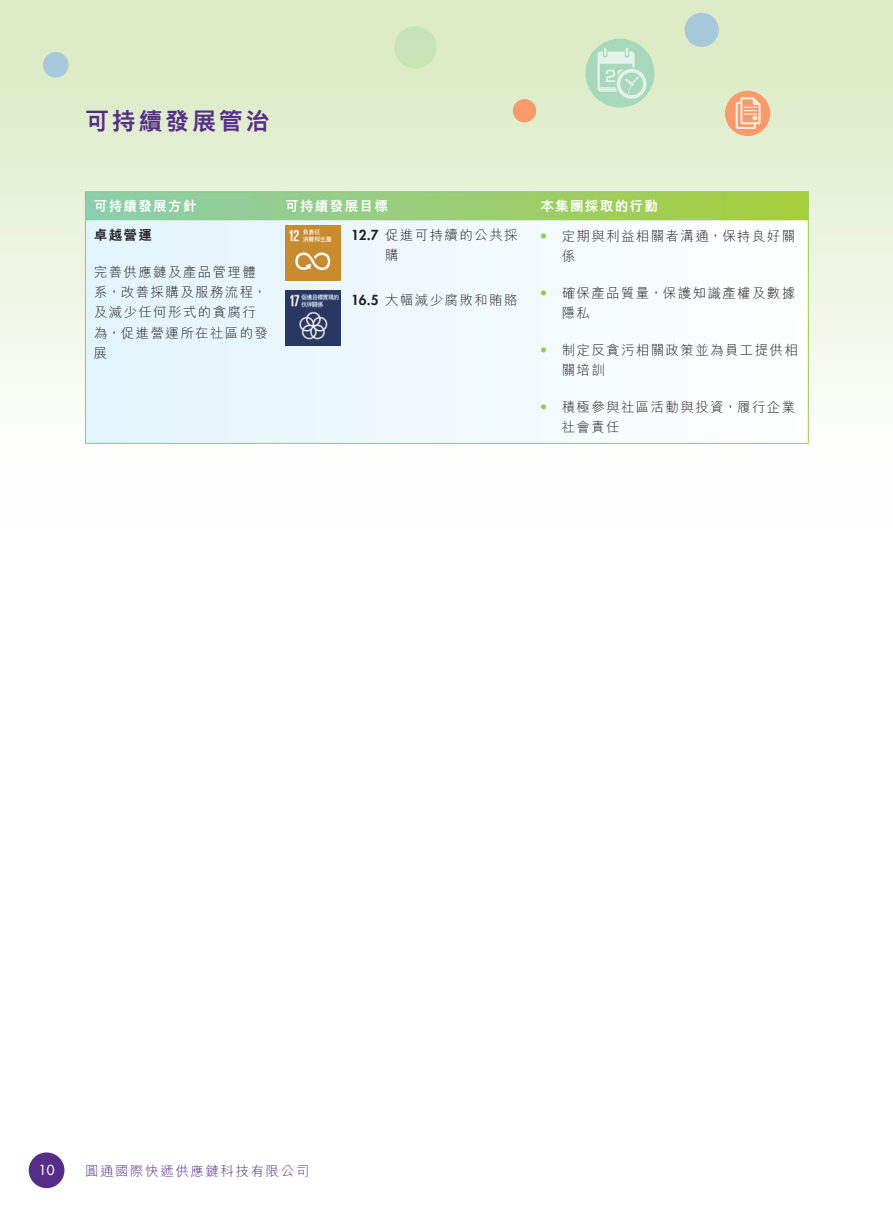
<style>
.page{position:relative;width:893px;height:1212px;background:#fff}
.page>*{position:absolute;margin:0;border:0;box-sizing:border-box;transform-origin:0 0}
.t1{font:800 24px "M Hei HK";letter-spacing:.115em;color:#562e88}
.t2{font:300 13.5px/20.2px "M Hei HK";letter-spacing:.1em;color:#231f20}
.t3{font:800 13.5px "M Hei HK";letter-spacing:.1em;color:#fff}
.t4{font:300 13.5px "M Hei HK";letter-spacing:.115em;color:#562e88}
.t5{font:800 13.5px "M Hei HK";color:#231f20}
.t6{font:500 13.5px "Futura Std";color:#fff}
.s1{font-family:"Futura Std";font-weight:800}
.s2{font-family:"Futura Std";color:#96ca4e}
</style>
<div class="page">
<div style="left:0;top:0;width:893px;height:527px;background:linear-gradient(to bottom,#d9eac0,#fff)"></div>
<div style="left:29px;top:1152px;width:35px;height:36px;background:#562e88;border-radius:50%"></div>
<div style="left:394px;top:26px;width:43px;height:43px;background:#c8e4b9;border-radius:21px"></div>
<div style="left:585px;top:39px;width:69px;height:69px;background:#a7d8bb;border-radius:50%"></div>
<div style="left:725px;top:91px;width:45px;height:45px;background:#f89a69;border-radius:50%"></div>
<div style="left:513px;top:99px;width:23px;height:23px;background:#f89a69;border-radius:50%"></div>
<div style="left:685px;top:13px;width:34px;height:34px;background:#a5c9da;border-radius:50%"></div>
<div style="left:43px;top:52px;width:26px;height:26px;background:#a5c9da;border-radius:50%"></div>
<svg style="left:598px;top:48px;width:48px;height:51px"></svg>
<svg style="left:736px;top:97px;width:25px;height:32px"></svg>
<svg style="left:86px;top:220px;width:722px;height:223px"></svg>
<hr style="left:85px;top:191px;width:192px;height:1px;background:#96ca4e">
<hr style="left:277px;top:191px;width:74px;height:1px;background:#96ca4e">
<hr style="left:351px;top:191px;width:181px;height:1px;background:#96ca4e">
<hr style="left:532px;top:191px;width:277px;height:1px;background:#96ca4e">
<hr style="left:808px;top:220px;width:1px;height:65px;background:#96ca4e">
<hr style="left:808px;top:285px;width:1px;height:154px;background:#96ca4e">
<svg style="left:85px;top:192px;width:724px;height:28px;background:#99cd75"></svg>
<hr style="left:85px;top:220px;width:1px;height:65px;background:#96ca4e">
<hr style="left:85px;top:285px;width:1px;height:154px;background:#96ca4e">
<img style="left:285px;top:225px;width:56px;height:55px">
<img style="left:285px;top:290px;width:56px;height:55px">
<hr style="left:86px;top:443px;width:191px;height:1px;background:#96ca4e">
<hr style="left:277px;top:443px;width:255px;height:1px;background:#96ca4e">
<hr style="left:532px;top:443px;width:276px;height:1px;background:#96ca4e">
<h1 class="t1" style="left:85px;top:109px;width:186px">可持續發展管治</h1>
<p class="t3" style="left:94px;top:200px;width:104px">可持續發展方針</p>
<p class="t3" style="left:285px;top:200px;width:104px">可持續發展目標</p>
<p class="t3" style="left:540px;top:200px;width:119px">本集團採取的行動</p>
<p class="t5" style="left:94px;top:228px;width:60px">卓越營運</p>
<p class="t2" style="left:94px;top:261px;width:176px">完善供應鏈及產品管理體系，改善採購及服務流程，及減少任何形式的貪腐行為，促進營運所在社區的發展</p>
<p class="t2" style="left:385px;top:224px;width:134px;text-indent:-34px"><span class="s1">12.7</span> 促進可持續的公共採購</p>
<p class="t2" style="left:562px;top:226px;width:235px;text-indent:-22px"><span class="s2">•</span> 定期與利益相關者溝通，保持良好關係</p>
<p class="t2" style="left:562px;top:283px;width:235px;text-indent:-22px"><span class="s2">•</span> 確保產品質量，保護知識產權及數據隱私</p>
<p class="t2" style="left:562px;top:340px;width:238px;text-indent:-22px"><span class="s2">•</span> 制定反貪污相關政策並為員工提供相關培訓</p>
<p class="t2" style="left:562px;top:397px;width:235px;text-indent:-22px"><span class="s2">•</span> 積極參與社區活動與投資，履行企業社會責任</p>
<p class="t2" style="left:351px;top:289px;width:168px"><span class="s1">16.5</span> 大幅減少腐敗和賄賂</p>
<p class="t6" style="left:39px;top:1162px;width:17px">10</p>
<p class="t4" style="left:85px;top:1162px;width:226px">圓通國際快遞供應鏈科技有限公司</p>
</div>
